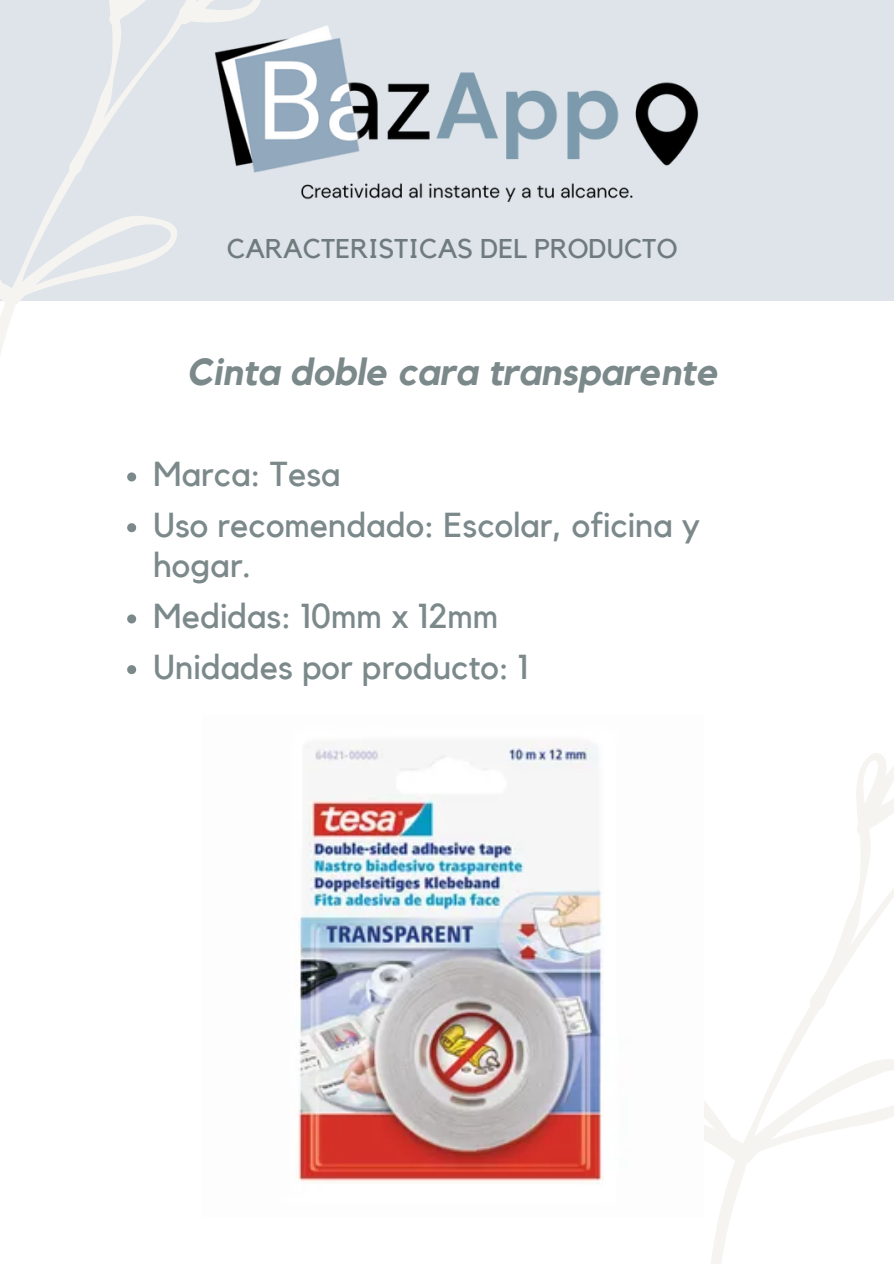
<style>
.page{position:relative;width:894px;height:1264px;background:#fff}
.page>*{position:absolute;margin:0;border:0;box-sizing:border-box;transform-origin:0 0}
.t1{font:italic 700 37.5px "Kollektif";color:#7c898b}
.t2{font:34.5px/50.7px "Kollektif";color:#7c898b}
.t3{font:27px "Kollektif";color:#6f7b7d}
</style>
<div class="page">
<div style="left:0;top:0;width:893px;height:301px;background:#dee4e9"></div>
<svg style="left:704px;top:753px;width:189px;height:510px"></svg>
<svg style="left:0;top:0;width:168px;height:354px"></svg>
<img style="left:124px;top:0;width:575px;height:250px">
<svg style="left:127px;top:472px;width:9px;height:9px"></svg>
<svg style="left:127px;top:523px;width:9px;height:9px"></svg>
<svg style="left:127px;top:614px;width:9px;height:9px"></svg>
<svg style="left:127px;top:665px;width:9px;height:9px"></svg>
<img style="left:296px;top:741px;width:307px;height:442px">
<p class="t3" style="left:227px;top:236px;width:452px">CARACTERISTICAS DEL PRODUCTO</p>
<p class="t1" style="left:187px;top:354px;width:532px">Cinta doble cara transparente</p>
<p class="t2" style="left:153px;top:450px;width:548px">Marca: Tesa<br>Uso recomendado: Escolar, oficina y</p>
<p class="t2" style="left:153px;top:541px;width:377px">hogar.<br>Medidas: 10mm x 12mm<br>Unidades por producto: 1</p>
</div>
